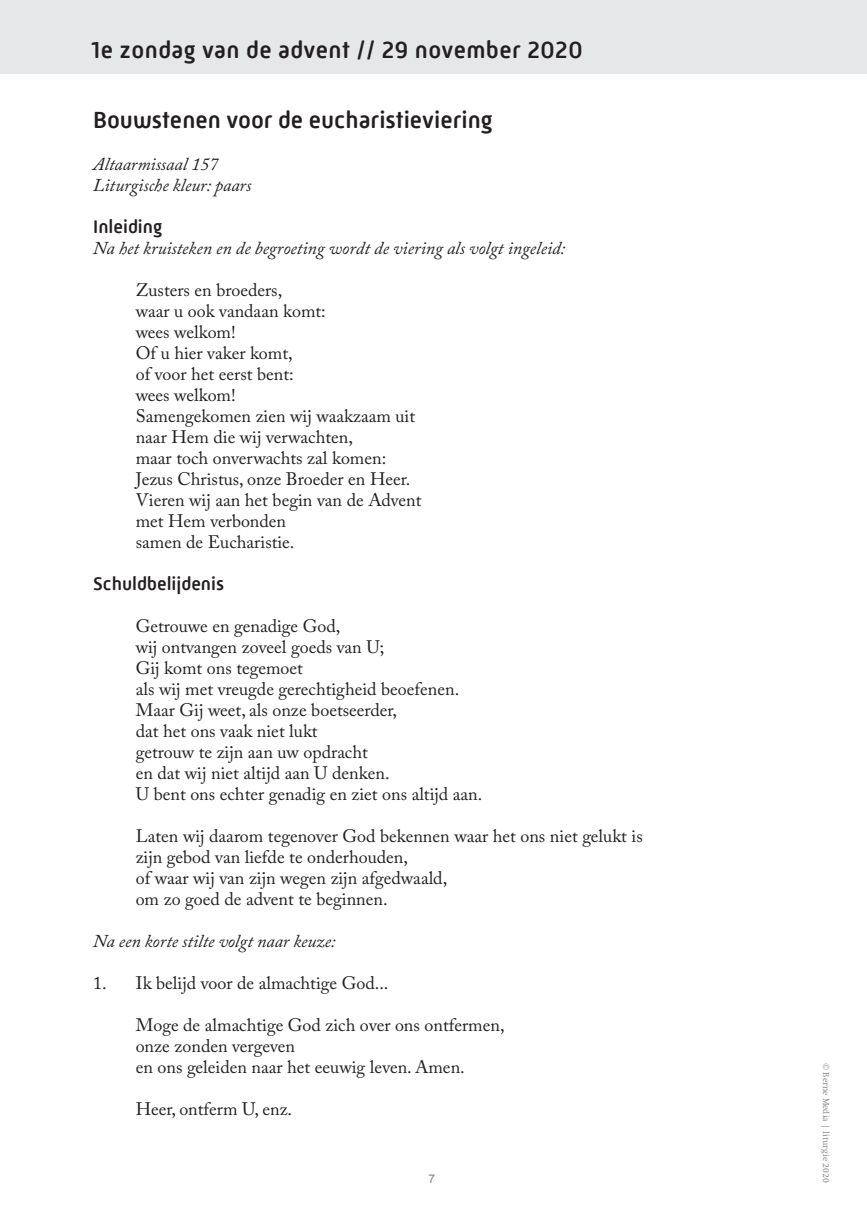
<style>
.page{position:relative;width:867px;height:1220px;background:#fff}
.page>*{position:absolute;margin:0;border:0;box-sizing:border-box;transform-origin:0 0}
.t1{font:500 24px "Mic 32 New Rounded W00";letter-spacing:.02em;color:#231f20}
.t2{font:500 24px "Mic 32 New Rounded W00";color:#231f20}
.t3{font:500 18.75px "Mic 32 New Rounded W00";color:#231f20}
.t4{font:18px/21px "Adobe Caslon Pro";color:#231f20}
.t5{font:italic 18px/21px "Adobe Caslon Pro";color:#231f20}
.t6{font:12px "Arial";color:#808285}
.t7{font:300 9px "Swift EF";color:#808285}
</style>
<div class="page">
<div style="left:0;top:0;width:867px;height:74px;background:#e6e7e9"></div>
<h1 class="t1" style="left:91px;top:36px;width:493px">1e zondag van de advent // 29 november 2020</h1>
<h1 class="t2" style="left:93px;top:106px;width:401px">Bouwstenen voor de eucharistieviering</h1>
<p class="t5" style="left:93px;top:153px;width:160px">Altaarmissaal 157<br>Liturgische kleur: paars</p>
<p class="t3" style="left:93px;top:216px;width:71px">Inleiding</p>
<p class="t5" style="left:93px;top:237px;width:473px">Na het kruisteken en de begroeting wordt de viering als volgt ingeleid:</p>
<p class="t4" style="left:136px;top:279px;width:287px">Zusters en broeders,<br>waar u ook vandaan komt:<br>wees welkom!<br>Of u hier vaker komt,<br>of voor het eerst bent:<br>wees welkom!<br>Samengekomen zien wij waakzaam uit naar Hem die wij verwachten,<br>maar toch onverwachts zal komen:<br>Jezus Christus, onze Broeder en Heer.<br>Vieren wij aan het begin van de Advent met Hem verbonden<br>samen de Eucharistie.</p>
<p class="t3" style="left:93px;top:573px;width:132px">Schuldbelijdenis</p>
<p class="t4" style="left:136px;top:615px;width:348px">Getrouwe en genadige God,<br>wij ontvangen zoveel goeds van U;<br>Gij komt ons tegemoet<br>als wij met vreugde gerechtigheid beoefenen.<br>Maar Gij weet, als onze boetseerder,<br>dat het ons vaak niet lukt<br>getrouw te zijn aan uw opdracht<br>en dat wij niet altijd aan U denken.<br>U bent ons echter genadig en ziet ons altijd aan.</p>
<p class="t4" style="left:136px;top:825px;width:508px">Laten wij daarom tegenover God bekennen waar het ons niet gelukt is zijn gebod van liefde te onderhouden,<br>of waar wij van zijn wegen zijn afgedwaald,<br>om zo goed de advent te beginnen.</p>
<p class="t5" style="left:93px;top:930px;width:244px">Na een korte stilte volgt naar keuze:</p>
<p class="t4" style="left:93px;top:972px;width:297px">1. Ik belijd voor de almachtige God...</p>
<p class="t4" style="left:136px;top:1014px;width:370px">Moge de almachtige God zich over ons ontfermen, onze zonden vergeven<br>en ons geleiden naar het eeuwig leven. Amen.</p>
<p class="t4" style="left:136px;top:1098px;width:158px">Heer, ontferm U, enz.</p>
<p class="t6" style="left:428px;top:1171px;width:8px">7</p>
<p class="t7" style="left:831px;top:1063px;width:121px;rotate:90deg">© Berne Media | liturgie 2020</p>
</div>
